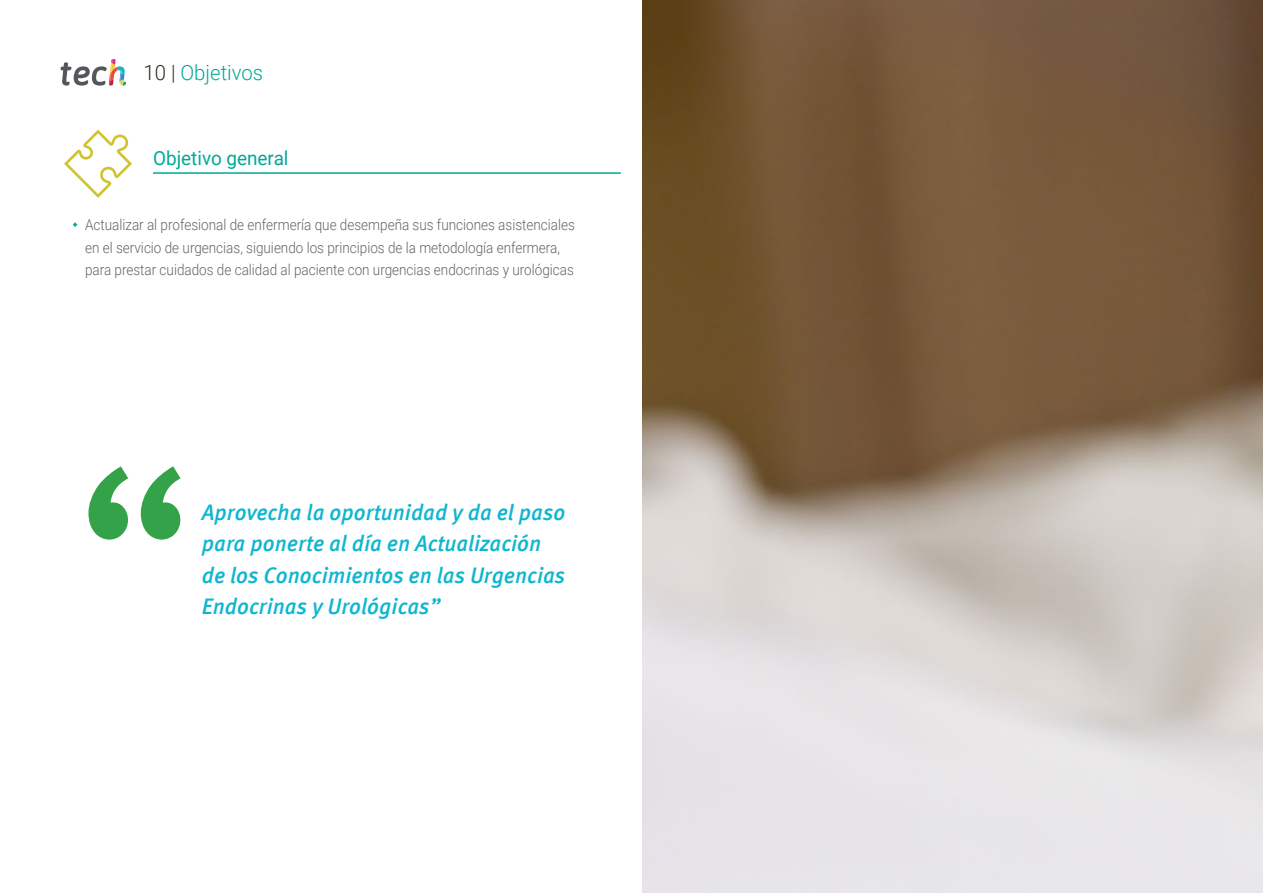
<style>
.page{position:relative;width:1263px;height:893px;background:#fff}
.page>*{position:absolute;margin:0;border:0;box-sizing:border-box;transform-origin:0 0}
.t1{font:italic 500 22.5px/31.5px "Meta Pro";color:#0fb6cf}
.t2{font:300 21px "Roboto";color:#00a996}
.t3{font:19.5px "Roboto";color:#00a996}
.t4{font:300 15px/22.5px "Roboto";color:#61646a;scale:.9 1}
.s1{color:#312e20}
</style>
<div class="page">
<hr style="left:153px;top:173px;width:468px;height:1px;background:#00a996">
<svg style="left:64px;top:130px;width:68px;height:68px"></svg>
<img style="left:642px;top:0;width:621px;height:893px">
<svg style="left:61px;top:59px;width:65px;height:27px"></svg>
<svg style="left:88px;top:466px;width:93px;height:74px"></svg>
<h2 class="t2" style="left:144px;top:57px;width:121px"><span class="s1">10 |</span> Objetivos</h2>
<h3 class="t3" style="left:153px;top:144px;width:137px">Objetivo general</h3>
<p class="t4" style="left:85px;top:213px;width:546px">Actualizar al profesional de enfermería que desempeña sus funciones asistenciales en el servicio de urgencias, siguiendo los principios de la metodología enfermera, para prestar cuidados de calidad al paciente con urgencias endocrinas y urológicas</p>
<h1 class="t1" style="left:202px;top:495px;width:365px">Aprovecha la oportunidad y da el paso para ponerte al día en Actualización de los Conocimientos en las Urgencias Endocrinas y Urológicas”</h1>
</div>
